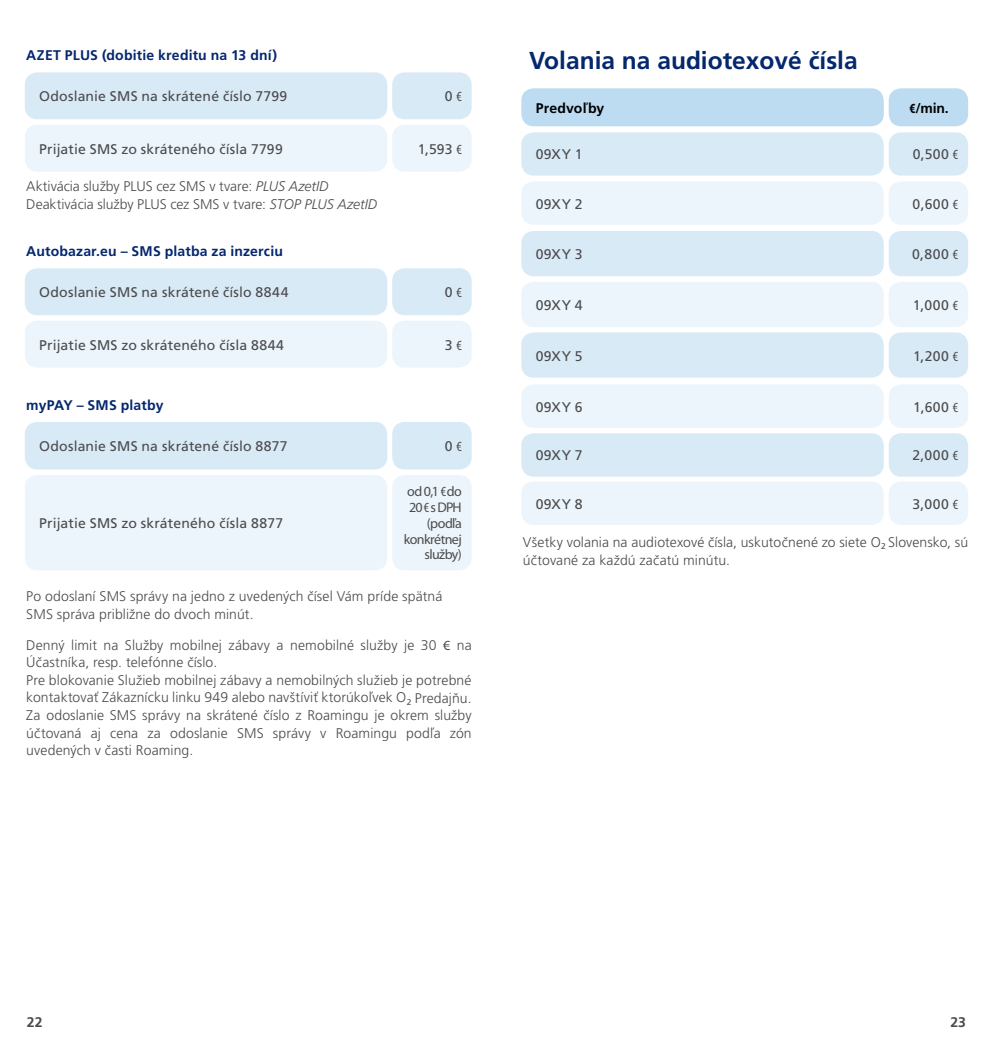
<style>
.page{position:relative;width:993px;height:1042px;background:#fff}
.page>*{position:absolute;margin:0;border:0;box-sizing:border-box;transform-origin:0 0}
.t1{font:700 24.5px "Frutiger CE";color:#04276e}
.t2{font:300 14px/17.5px "Frutiger CE";letter-spacing:.005em;color:#4b4b4d}
.t3{font:14px "Frutiger CE";letter-spacing:.015em;color:#4b4b4d}
.t4{font:700 14px "Frutiger CE";letter-spacing:.01em;color:#04276e}
.t5{font:14px/15.8px "Myriad Pro";letter-spacing:-.045em;color:#4b4b4d;text-align:right}
.t6{font:700 14px "Frutiger CE";letter-spacing:.01em;color:#000}
.t7{font:700 14px "Frutiger CE";color:#4b4b4d}
.s1{font-style:italic}
.s2{font-family:"Myriad Pro";font-stretch:condensed}
.s3{font-stretch:condensed}
.s4{font-family:"Myriad Pro";font-weight:400}
</style>
<div class="page">
<div style="left:25px;top:422px;width:362px;height:47px;background:#d9eaf7;border-radius:12px"></div>
<div style="left:392px;top:422px;width:79px;height:47px;background:#d9eaf7;border-radius:12px"></div>
<div style="left:25px;top:475px;width:362px;height:95px;background:#ecf5fb;border-radius:12px"></div>
<div style="left:392px;top:475px;width:79px;height:95px;background:#ecf5fb;border-radius:12px"></div>
<div style="left:521px;top:231px;width:362px;height:45px;background:#d9eaf7;border-radius:12px"></div>
<div style="left:888px;top:231px;width:79px;height:45px;background:#d9eaf7;border-radius:12px"></div>
<div style="left:521px;top:282px;width:362px;height:45px;background:#ecf5fb;border-radius:12px"></div>
<div style="left:888px;top:282px;width:79px;height:45px;background:#ecf5fb;border-radius:12px"></div>
<div style="left:521px;top:88px;width:362px;height:38px;background:#bddcf1;border-radius:12px"></div>
<div style="left:888px;top:88px;width:79px;height:38px;background:#bddcf1;border-radius:12px"></div>
<div style="left:521px;top:132px;width:362px;height:44px;background:#d9eaf7;border-radius:12px"></div>
<div style="left:888px;top:132px;width:79px;height:44px;background:#d9eaf7;border-radius:12px"></div>
<div style="left:521px;top:182px;width:362px;height:43px;background:#ecf5fb;border-radius:12px"></div>
<div style="left:888px;top:182px;width:79px;height:43px;background:#ecf5fb;border-radius:12px"></div>
<div style="left:521px;top:384px;width:362px;height:44px;background:#ecf5fb;border-radius:12px"></div>
<div style="left:888px;top:384px;width:79px;height:44px;background:#ecf5fb;border-radius:12px"></div>
<div style="left:521px;top:433px;width:362px;height:44px;background:#d9eaf7;border-radius:12px"></div>
<div style="left:888px;top:433px;width:79px;height:44px;background:#d9eaf7;border-radius:12px"></div>
<div style="left:521px;top:481px;width:362px;height:44px;background:#ecf5fb;border-radius:12px"></div>
<div style="left:888px;top:481px;width:79px;height:44px;background:#ecf5fb;border-radius:12px"></div>
<div style="left:521px;top:332px;width:362px;height:46px;background:#d9eaf7;border-radius:12px"></div>
<div style="left:888px;top:332px;width:79px;height:46px;background:#d9eaf7;border-radius:12px"></div>
<div style="left:25px;top:72px;width:362px;height:47px;background:#d9eaf7;border-radius:12px"></div>
<div style="left:392px;top:72px;width:79px;height:47px;background:#d9eaf7;border-radius:12px"></div>
<div style="left:25px;top:125px;width:362px;height:47px;background:#ecf5fb;border-radius:12px"></div>
<div style="left:392px;top:125px;width:79px;height:47px;background:#ecf5fb;border-radius:12px"></div>
<div style="left:25px;top:268px;width:362px;height:47px;background:#d9eaf7;border-radius:12px"></div>
<div style="left:392px;top:268px;width:79px;height:47px;background:#d9eaf7;border-radius:12px"></div>
<div style="left:25px;top:321px;width:362px;height:46px;background:#ecf5fb;border-radius:12px"></div>
<div style="left:392px;top:321px;width:79px;height:46px;background:#ecf5fb;border-radius:12px"></div>
<p class="t4" style="left:26px;top:47px;width:252px">AZET PLUS (dobitie kreditu na 13 dní)</p>
<p class="t3" style="left:39px;top:88px;width:249px">Odoslanie SMS na skrátené číslo 7799</p>
<p class="t3" style="left:39px;top:141px;width:245px">Prijatie SMS zo skráteného čísla 7799</p>
<p class="t2" style="left:26px;top:178px;width:352px">Aktivácia služby PLUS cez SMS v tvare: <span class="s1">PLUS AzetID<br></span>Deaktivácia služby PLUS cez SMS v tvare: <span class="s1">STOP PLUS AzetID</span></p>
<p class="t4" style="left:26px;top:243px;width:258px">Autobazar.eu – SMS platba za inzerciu</p>
<p class="t3" style="left:39px;top:284px;width:251px">Odoslanie SMS na skrátené číslo 8844</p>
<p class="t3" style="left:39px;top:337px;width:246px">Prijatie SMS zo skráteného čísla 8844</p>
<p class="t4" style="left:26px;top:397px;width:139px">myPAY – SMS platby</p>
<p class="t3" style="left:39px;top:438px;width:250px">Odoslanie SMS na skrátené číslo 8877</p>
<p class="t3" style="left:39px;top:515px;width:245px">Prijatie SMS zo skráteného čísla 8877</p>
<p class="t3" style="left:444px;top:88px;width:19px">0 <span class="s2">€</span></p>
<p class="t3" style="left:417px;top:141px;width:46px">1,593 <span class="s2">€</span></p>
<p class="t3" style="left:444px;top:284px;width:19px">0 <span class="s2">€</span></p>
<p class="t3" style="left:444px;top:337px;width:19px">3 <span class="s2">€</span></p>
<p class="t3" style="left:444px;top:438px;width:19px">0 <span class="s2">€</span></p>
<p class="t5" style="left:404px;top:484px;width:59px">od 0,1 <span class="s3">€</span> do<br>20 <span class="s3">€</span> s DPH (podľa konkrétnej služby)</p>
<p class="t2" style="left:26px;top:587px;width:417px">Po odoslaní SMS správy na jedno z uvedených čísel Vám príde spätná<br>SMS správa približne do dvoch minút.</p>
<p class="t2" style="left:26px;top:636px;width:447px">Denný limit na Služby mobilnej zábavy a nemobilné služby je 30 <span class="s4">€</span> na Účastníka, resp. telefónne číslo.<br>Pre blokovanie Služieb mobilnej zábavy a nemobilných služieb je potrebné kontaktovať Zákaznícku linku 949 alebo navštíviť ktorúkoľvek O<sub>2</sub> Predajňu.<br>Za odoslanie SMS správy na skrátené číslo z Roamingu je okrem služby účtovaná aj cena za odoslanie SMS správy v Roamingu podľa zón uvedených v časti Roaming.</p>
<h1 class="t1" style="left:529px;top:46px;width:330px">Volania na audiotexové čísla</h1>
<p class="t6" style="left:535px;top:100px;width:70px">Predvoľby</p>
<p class="t3" style="left:535px;top:147px;width:48px">09XY 1</p>
<p class="t3" style="left:535px;top:196px;width:48px">09XY 2</p>
<p class="t3" style="left:535px;top:246px;width:48px">09XY 3</p>
<p class="t3" style="left:535px;top:297px;width:48px">09XY 4</p>
<p class="t6" style="left:909px;top:100px;width:41px"><span class="s2">€</span>/min.</p>
<p class="t3" style="left:912px;top:147px;width:47px">0,500 <span class="s2">€</span></p>
<p class="t3" style="left:912px;top:196px;width:47px">0,600 <span class="s2">€</span></p>
<p class="t3" style="left:911px;top:246px;width:47px">0,800 <span class="s2">€</span></p>
<p class="t3" style="left:912px;top:297px;width:47px">1,000 <span class="s2">€</span></p>
<p class="t3" style="left:535px;top:348px;width:48px">09XY 5</p>
<p class="t3" style="left:912px;top:348px;width:47px">1,200 <span class="s2">€</span></p>
<p class="t3" style="left:535px;top:399px;width:48px">09XY 6</p>
<p class="t3" style="left:535px;top:447px;width:48px">09XY 7</p>
<p class="t3" style="left:535px;top:496px;width:48px">09XY 8</p>
<p class="t3" style="left:912px;top:399px;width:46px">1,600 <span class="s2">€</span></p>
<p class="t3" style="left:912px;top:447px;width:47px">2,000 <span class="s2">€</span></p>
<p class="t3" style="left:912px;top:496px;width:47px">3,000 <span class="s2">€</span></p>
<p class="t2" style="left:522px;top:533px;width:446px">Všetky volania na audiotexové čísla, uskutočnené zo siete O<sub>2</sub> Slovensko, sú účtované za každú začatú minútu.</p>
<p class="t7" style="left:27px;top:1014px;width:17px">22</p>
<p class="t7" style="left:950px;top:1014px;width:17px">23</p>
</div>
